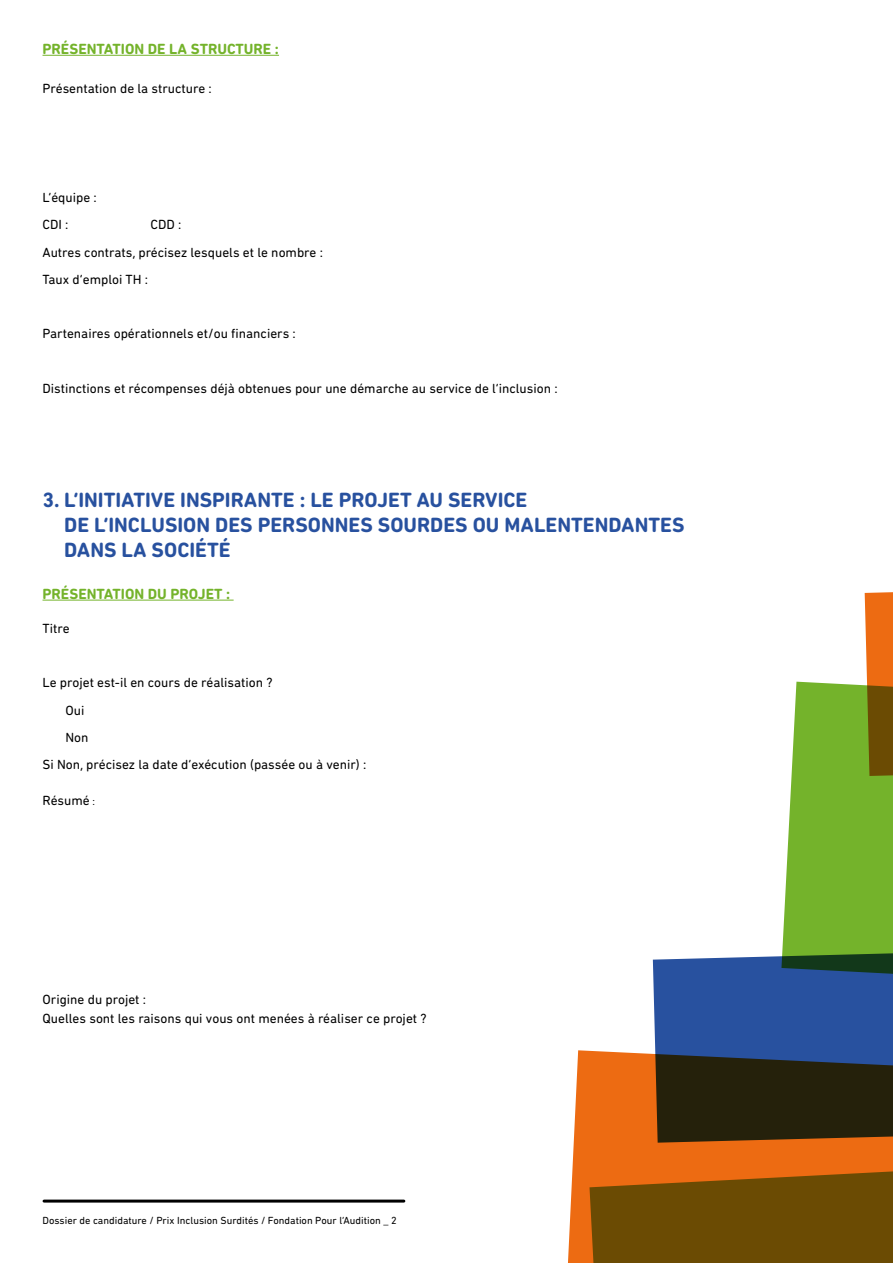
<style>
.page{position:relative;width:893px;height:1263px;background:#fff}
.page>*{position:absolute;margin:0;border:0;box-sizing:border-box;transform-origin:0 0}
.t1{font:700 21px/25.2px "DIN Next Rounded LT Pro";color:#28519f}
.t2{font:700 15px "DIN Next Rounded LT Pro";color:#74b32b}
.t3{font:13.5px/27.3px "DIN Next Rounded LT Pro";color:#000}
.t4{font:10.5px "DIN Next Rounded LT Pro";color:#000}
.s1{font-size:10.5px}
</style>
<div class="page">
<div style="left:653px;top:956px;width:240px;height:94px;background:#28519f"></div>
<svg style="left:781px;top:592px;width:112px;height:384px"></svg>
<svg style="left:568px;top:1050px;width:325px;height:213px;background:#844c1f"></svg>
<svg style="left:589px;top:1167px;width:304px;height:96px;background:#7c4f05"></svg>
<hr style="left:44px;top:1199px;width:360px;height:3px;background:#000">
<hr style="left:43px;top:55px;width:236px;height:1px;background:#74b32b">
<hr style="left:43px;top:600px;width:191px;height:1px;background:#74b32b">
<p class="t2" style="left:43px;top:40px;width:238px">PRÉSENTATION DE LA STRUCTURE :</p>
<p class="t3" style="left:43px;top:75px;width:171px">Présentation de la structure :</p>
<p class="t3" style="left:43px;top:184px;width:56px">L’équipe :<br>CDI :</p>
<p class="t3" style="left:43px;top:211px;width:282px;text-indent:108px">CDD :<br>Autres contrats, précisez lesquels et le nombre :<br>Taux d’emploi TH :</p>
<p class="t3" style="left:43px;top:320px;width:255px">Partenaires opérationnels et/ou financiers :</p>
<p class="t3" style="left:43px;top:375px;width:517px">Distinctions et récompenses déjà obtenues pour une démarche au service de l’inclusion :</p>
<h1 class="t1" style="left:64px;top:487px;width:622px;text-indent:-22px">3. L’INITIATIVE INSPIRANTE : LE PROJET AU SERVICE<br>DE L’INCLUSION DES PERSONNES SOURDES OU MALENTENDANTES<br>DANS LA SOCIÉTÉ</h1>
<p class="t2" style="left:43px;top:585px;width:189px">PRÉSENTATION DU PROJET :</p>
<p class="t3" style="left:43px;top:614px;width:29px">Titre</p>
<p class="t3" style="left:43px;top:669px;width:232px">Le projet est-il en cours de réalisation ?</p>
<p class="t3" style="left:65px;top:696px;width:20px">Oui</p>
<p class="t3" style="left:65px;top:723px;width:25px">Non</p>
<p class="t3" style="left:43px;top:751px;width:325px">Si Non, précisez la date d’exécution (passée ou à venir) :</p>
<p class="t3" style="left:43px;top:786px;width:54px">Résumé <span class="s1">:</span></p>
<p class="t3" style="left:43px;top:990px;width:386px;line-height:18.8px">Origine du projet :<br>Quelles sont les raisons qui vous ont menées à réaliser ce projet ?</p>
<p class="t4" style="left:43px;top:1214px;width:356px">Dossier de candidature / Prix Inclusion Surdités / Fondation Pour l’Audition _ 2</p>
</div>
